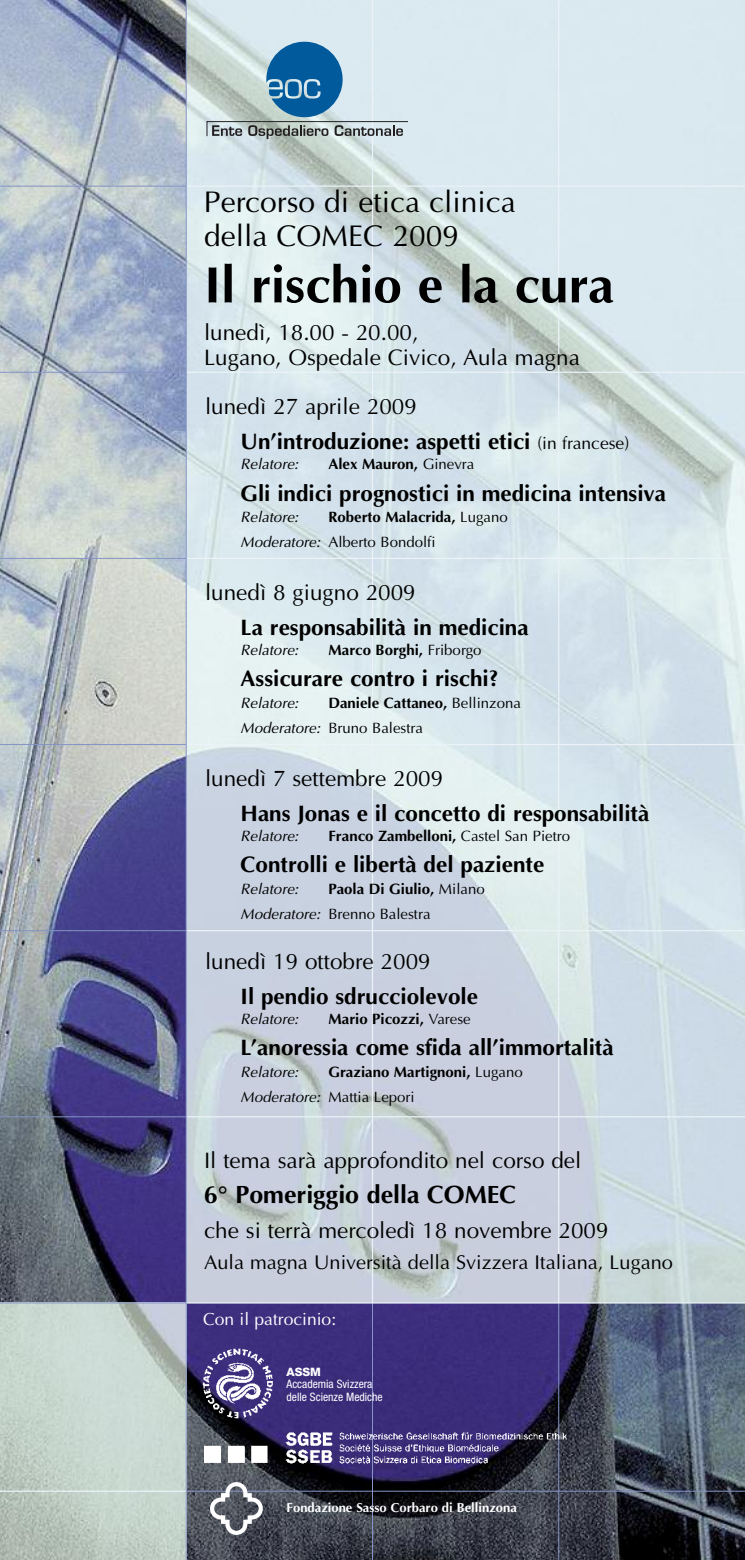
<style>
.page{position:relative;width:745px;height:1560px;background:#fff}
.page>*{position:absolute;margin:0;border:0;box-sizing:border-box;transform-origin:0 0}
.t1{font:700 51.25px "Optima";color:#000}
.t2{font:30px/33.8px "Optima";color:#000}
.t3{font:700 25px "Optima";color:#000}
.t4{font:700 22.5px/35px "Optima";color:#000}
.t5{font:22.5px/25px "Optima";color:#000}
.t6{font:20px "Optima";color:#000}
.t7{font:17.5px "Optima";color:#fff}
.t8{font:15px/25px "Optima";color:#000}
.t9{font:700 15px/25px "Optima";color:#000}
.t10{font:italic 15px "Optima";letter-spacing:.005em;color:#000}
.t11{font:700 13px "Optima";color:#fff}
.t12{font:condensed 11.62px/12.2px "Helvetica Neue";color:#fff}
.t13{font:800 11.62px "Helvetica Neue";color:#fff}
.s1{font-weight:400}
.s2{font-weight:400;font-size:17.5px}
.s3{font-weight:700}
.s4{font-style:italic}
.s5{font-weight:400;font-style:italic}
</style>
<div class="page">
<img style="left:0;top:0;width:744px;height:1559px">
<img style="left:186px;top:0;width:558px;height:1302px">
<img style="left:0;top:1303px;width:186px;height:256px">
<hr style="left:0;top:186px;width:186px;height:1px;background:#8594c5">
<hr style="left:0;top:372px;width:186px;height:1px;background:#8594c5">
<hr style="left:0;top:558px;width:186px;height:1px;background:#8594c5">
<hr style="left:0;top:744px;width:186px;height:1px;background:#8594c5">
<hr style="left:0;top:930px;width:186px;height:1px;background:#8594c5">
<hr style="left:0;top:1116px;width:186px;height:1px;background:#8594c5">
<hr style="left:0;top:1302px;width:186px;height:1px;background:#8594c5">
<hr style="left:186px;top:185px;width:558px;height:2px;background:#ebf3f8">
<hr style="left:186px;top:371px;width:558px;height:2px;background:#ebf3f8">
<hr style="left:186px;top:557px;width:558px;height:2px;background:#ebf3f8">
<hr style="left:186px;top:743px;width:558px;height:2px;background:#ebf3f8">
<hr style="left:186px;top:929px;width:558px;height:2px;background:#ebf3f8">
<hr style="left:186px;top:1116px;width:558px;height:1px;background:#ebf3f8">
<hr style="left:0;top:1490px;width:186px;height:1px;background:#ebf3f8">
<hr style="left:186px;top:1490px;width:558px;height:1px;background:#8594c5">
<hr style="left:372px;top:1302px;width:1px;height:257px;background:#8594c5">
<hr style="left:558px;top:1302px;width:1px;height:257px;background:#8594c5">
<hr style="left:371px;top:0;width:2px;height:1302px;background:#ebf3f8">
<hr style="left:557px;top:0;width:2px;height:1302px;background:#ebf3f8">
<hr style="left:186px;top:1302px;width:558px;height:1px;background:#ebf3f8">
<svg style="left:206px;top:42px;width:201px;height:97px;background:#9bb9c7"></svg>
<hr style="left:186px;top:1px;width:1px;height:1558px;background:#8594c5">
<img style="left:199px;top:1343px;width:76px;height:79px">
<img style="left:205px;top:1427px;width:360px;height:47px">
<svg style="left:210px;top:1481px;width:53px;height:53px"></svg>
<h2 class="t2" style="left:204px;top:185px;width:313px">Percorso di etica clinica della COMEC 2009</h2>
<h1 class="t1" style="left:204px;top:254px;width:411px">Il rischio e la cura</h1>
<p class="t5" style="left:204px;top:319px;width:377px">lunedì, 18.00 - 20.00,<br>Lugano, Ospedale Civico, Aula magna</p>
<p class="t4" style="left:240px;top:389px;width:390px;text-indent:-35px"><span class="s1">lunedì 27 aprile 2009<br></span>Un’introduzione: aspetti etici <span class="s2">(in francese)</span></p>
<p class="t10" style="left:240px;top:455px;width:59px">Relatore:</p>
<p class="t9" style="left:328px;top:451px;width:147px">Alex Mauron, <span class="s1">Ginevra</span></p>
<p class="t4" style="left:240px;top:475px;width:427px">Gli indici prognostici in medicina intensiva</p>
<p class="t10" style="left:240px;top:508px;width:59px">Relatore:</p>
<p class="t8" style="left:240px;top:504px;width:268px;text-indent:88px"><span class="s3">Roberto Malacrida,</span> Lugano<br><span class="s4">Moderatore:</span> Alberto Bondolfi</p>
<p class="t5" style="left:205px;top:579px;width:212px">lunedì 8 giugno 2009</p>
<p class="t4" style="left:240px;top:609px;width:289px">La responsabilità in medicina</p>
<p class="t10" style="left:240px;top:641px;width:59px">Relatore:</p>
<p class="t9" style="left:328px;top:637px;width:154px">Marco Borghi, <span class="s1">Friborgo</span></p>
<p class="t4" style="left:240px;top:661px;width:259px">Assicurare contro i rischi?</p>
<p class="t10" style="left:240px;top:694px;width:59px">Relatore:</p>
<p class="t8" style="left:240px;top:690px;width:282px;text-indent:88px"><span class="s3">Daniele Cattaneo,</span> Bellinzona<br><span class="s4">Moderatore:</span> Bruno Balestra</p>
<p class="t5" style="left:205px;top:765px;width:239px">lunedì 7 settembre 2009</p>
<p class="t4" style="left:240px;top:795px;width:410px">Hans Jonas e il concetto di responsabilità</p>
<p class="t10" style="left:240px;top:826px;width:59px">Relatore:</p>
<p class="t9" style="left:328px;top:823px;width:243px">Franco Zambelloni, <span class="s1">Castel San Pietro</span></p>
<p class="t4" style="left:240px;top:846px;width:305px">Controlli e libertà del paziente</p>
<p class="t10" style="left:240px;top:879px;width:59px">Relatore:</p>
<p class="t8" style="left:240px;top:876px;width:245px;text-indent:88px"><span class="s3">Paola Di Giulio,</span> Milano<br><span class="s4">Moderatore:</span> Brenno Balestra</p>
<p class="t5" style="left:205px;top:948px;width:227px">lunedì 19 ottobre 2009</p>
<p class="t4" style="left:240px;top:978px;width:239px">Il pendio sdrucciolevole</p>
<p class="t10" style="left:240px;top:1010px;width:59px">Relatore:</p>
<p class="t9" style="left:328px;top:1006px;width:144px">Mario Picozzi, <span class="s1">Varese</span></p>
<p class="t4" style="left:240px;top:1029px;width:374px">L’anoressia come sfida all’immortalità</p>
<p class="t10" style="left:240px;top:1063px;width:59px">Relatore:</p>
<p class="t9" style="left:240px;top:1059px;width:283px;text-indent:88px">Graziano Martignoni, <span class="s1">Lugano<br></span><span class="s5">Moderatore:</span> <span class="s1">Mattia Lepori</span></p>
<p class="t5" style="left:204px;top:1147px;width:379px">Il tema sarà approfondito nel corso del</p>
<p class="t3" style="left:204px;top:1179px;width:313px">6° Pomeriggio della COMEC</p>
<p class="t5" style="left:204px;top:1217px;width:406px">che si terrà mercoledì 18 novembre 2009</p>
<p class="t6" style="left:204px;top:1250px;width:470px">Aula magna Università della Svizzera Italiana, Lugano</p>
<p class="t7" style="left:203px;top:1308px;width:135px">Con il patrocinio:</p>
<p class="t13" style="left:286px;top:1367px;width:36px">ASSM</p>
<p class="t12" style="left:286px;top:1378px;width:98px">Accademia Svizzera delle Scienze Mediche</p>
<p class="t11" style="left:286px;top:1499px;width:232px">Fondazione Sasso Corbaro di Bellinzona</p>
</div>
